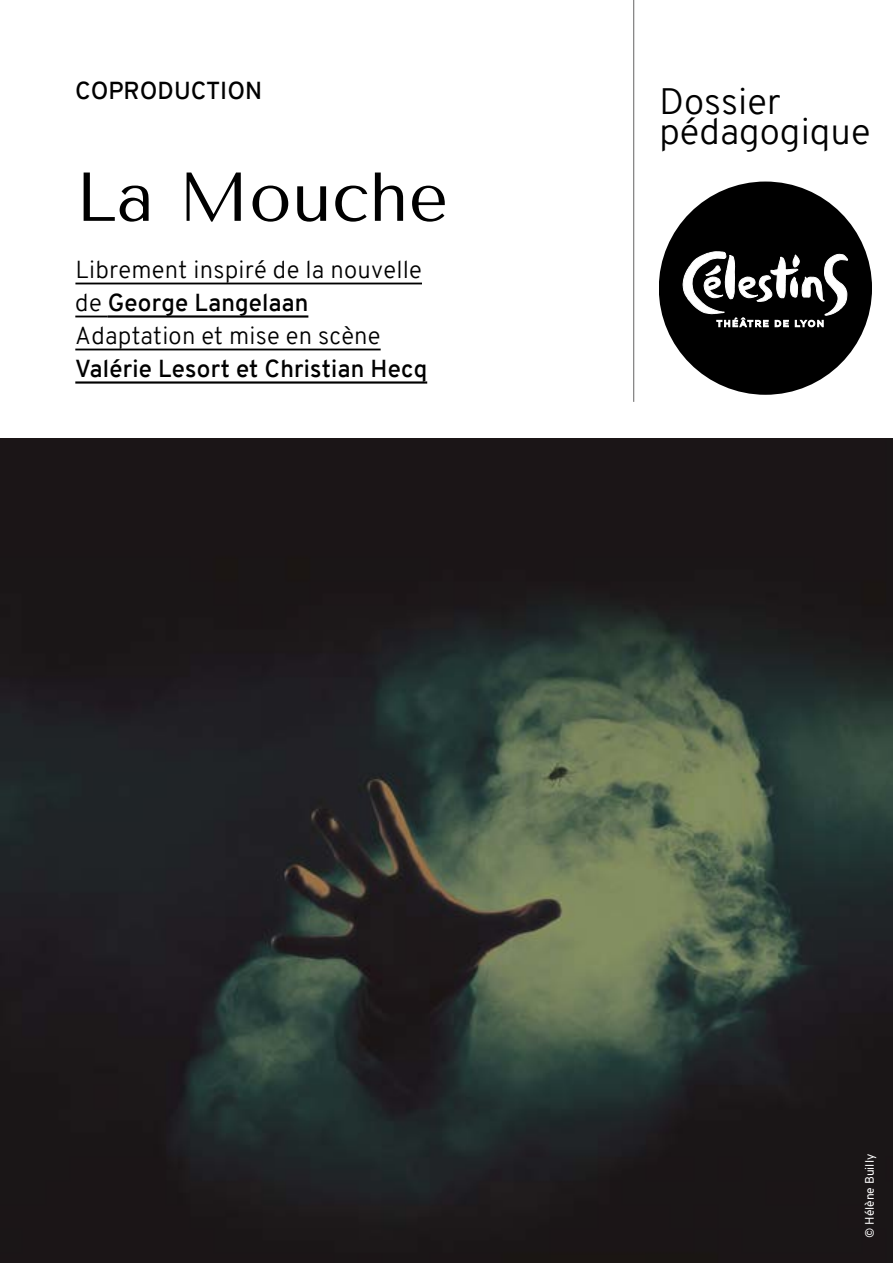
<style>
.page{position:relative;width:893px;height:1263px;background:#fff}
.page>*{position:absolute;margin:0;border:0;box-sizing:border-box;transform-origin:0 0}
.t1{font:69px "Tenor Sans";color:#000}
.t2{font:300 35.85px/29.8px "Overpass";color:#000}
.t3{font:300 24px/33px "Overpass";letter-spacing:.01em;color:#000}
.t4{font:600 24px "Overpass";letter-spacing:.01em;color:#000}
.t5{font:12px "Overpass";color:#fff}
.s1{font-weight:600}
</style>
<div class="page">
<hr style="left:633px;top:0;width:1px;height:402px;background:#646363">
<img style="left:0;top:438px;width:893px;height:825px">
<hr style="left:75px;top:283px;width:347px;height:1px;background:#000">
<hr style="left:75px;top:316px;width:33px;height:1px;background:#000">
<hr style="left:108px;top:315px;width:200px;height:3px;background:#000">
<hr style="left:75px;top:349px;width:306px;height:1px;background:#000">
<hr style="left:75px;top:381px;width:352px;height:3px;background:#000">
<div style="left:659px;top:182px;width:213px;height:213px;background:#000;border-radius:50%"></div>
<svg style="left:683px;top:251px;width:165px;height:76px"></svg>
<p class="t4" style="left:75px;top:73px;width:188px">COPRODUCTION</p>
<h1 class="t1" style="left:75px;top:157px;width:374px">La Mouche</h1>
<p class="t3" style="left:75px;top:253px;width:348px">Librement inspiré de la nouvelle de <span class="s1">George Langelaan<br></span>Adaptation et mise en scène</p>
<p class="t4" style="left:75px;top:351px;width:353px">Valérie Lesort et Christian Hecq</p>
<h2 class="t2" style="left:659px;top:87px;width:213px">Dossier pédagogique</h2>
<p class="t5" style="left:861px;top:1238px;width:85px;rotate:-90deg">© Hélène Builly</p>
</div>
